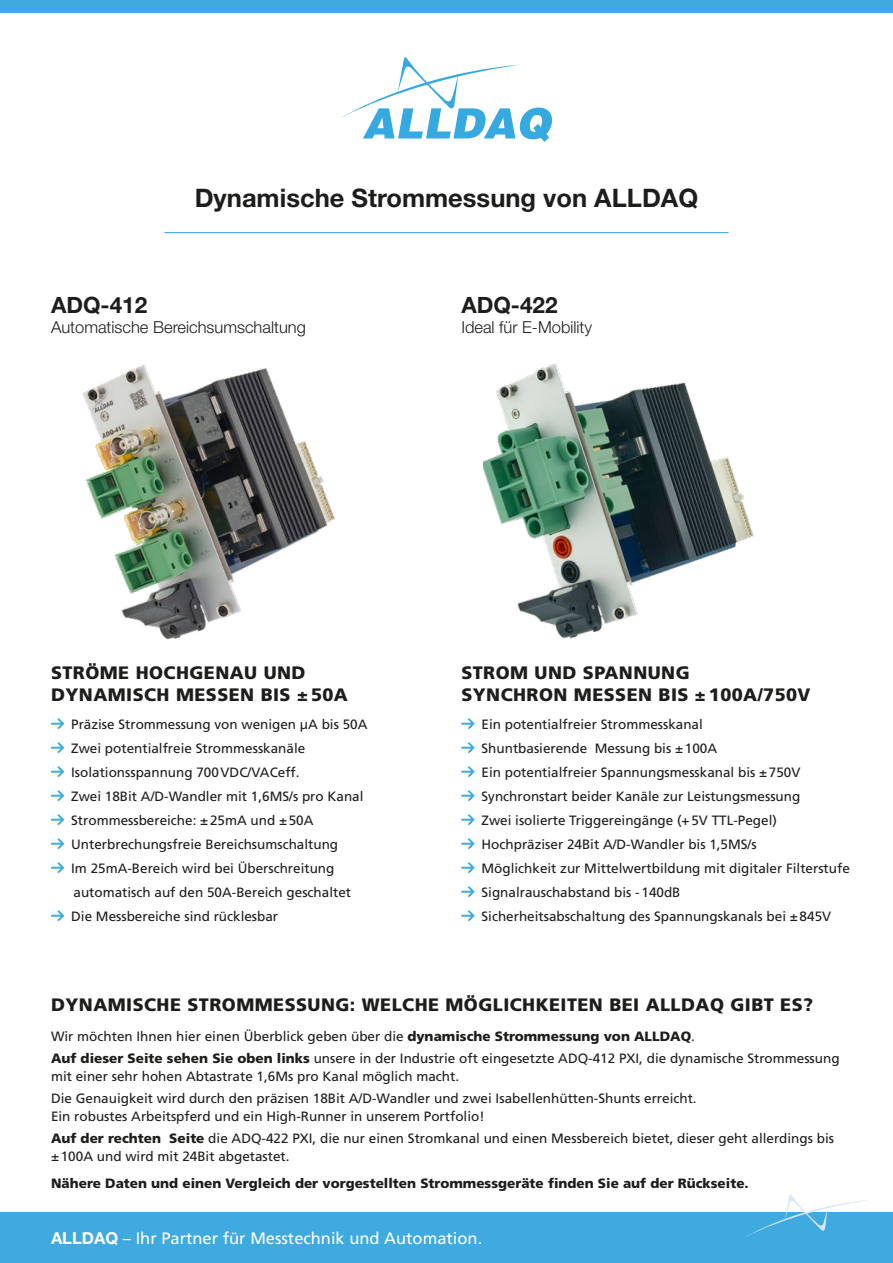
<style>
.page{position:relative;width:893px;height:1263px;background:#fff}
.page>*{position:absolute;margin:0;border:0;box-sizing:border-box;transform-origin:0 0}
.t1{font:700 25.5px "Helvetica Neue LT Std";color:#1d1d1b}
.t2{font:700 22.5px "Helvetica Neue LT Std";color:#1d1d1b}
.t3{font:900 18px/21.6px "Frutiger LT Std";letter-spacing:.025em;color:#1d1d1b}
.t4{font:300 16.5px "Helvetica Neue LT Std";color:#1d1d1b}
.t5{font:16.5px "Frutiger LT Std";color:#fff}
.t6{font:13.5px/24px "Frutiger LT Std";color:#1d1d1b}
.t7{font:900 13.5px "Frutiger LT Std";color:#1d1d1b}
.s1{font-weight:900}
.s2{font-family:"Helvetica Neue LT Std";font-weight:700}
</style>
<div class="page">
<div style="left:0;top:0;width:893px;height:13px;background:#3eaadf"></div>
<svg style="left:341px;top:57px;width:211px;height:85px"></svg>
<div style="left:0;top:1212px;width:893px;height:51px;background:#3eaadf"></div>
<svg style="left:746px;top:1194px;width:121px;height:43px"></svg>
<hr style="left:164px;top:232px;width:565px;height:1px;background:#3eaadf">
<svg style="left:51px;top:718px;width:13px;height:11px"></svg>
<svg style="left:51px;top:742px;width:13px;height:11px"></svg>
<svg style="left:51px;top:766px;width:13px;height:11px"></svg>
<svg style="left:51px;top:790px;width:13px;height:11px"></svg>
<svg style="left:51px;top:814px;width:13px;height:11px"></svg>
<svg style="left:51px;top:838px;width:13px;height:11px"></svg>
<svg style="left:51px;top:862px;width:13px;height:11px"></svg>
<svg style="left:51px;top:910px;width:13px;height:11px"></svg>
<svg style="left:461px;top:718px;width:14px;height:11px"></svg>
<svg style="left:461px;top:742px;width:14px;height:11px"></svg>
<svg style="left:461px;top:766px;width:14px;height:11px"></svg>
<svg style="left:461px;top:790px;width:14px;height:11px"></svg>
<svg style="left:461px;top:814px;width:14px;height:11px"></svg>
<svg style="left:461px;top:838px;width:14px;height:11px"></svg>
<svg style="left:461px;top:862px;width:14px;height:11px"></svg>
<svg style="left:461px;top:886px;width:14px;height:11px"></svg>
<svg style="left:461px;top:910px;width:14px;height:11px"></svg>
<img style="left:82px;top:365px;width:253px;height:275px">
<img style="left:483px;top:364px;width:271px;height:275px">
<h1 class="t1" style="left:195px;top:182px;width:505px">Dynamische Strommessung von ALLDAQ</h1>
<h2 class="t2" style="left:51px;top:291px;width:98px">ADQ-412</h2>
<p class="t4" style="left:51px;top:317px;width:256px">Automatische Bereichsumschaltung</p>
<h2 class="t2" style="left:461px;top:291px;width:98px">ADQ-422</h2>
<p class="t4" style="left:461px;top:317px;width:132px">Ideal für E-Mobility</p>
<h3 class="t3" style="left:51px;top:662px;width:298px">STRÖME HOCHGENAU UND<br>DYNAMISCH MESSEN BIS ± 50A</h3>
<h3 class="t3" style="left:461px;top:662px;width:351px">STROM UND SPANNUNG<br>SYNCHRON MESSEN BIS ± 100A/750V</h3>
<p class="t6" style="left:71px;top:713px;width:298px">Präzise Strommessung von wenigen μA bis 50A Zwei potentialfreie Strommesskanäle Isolationsspannung 700VDC/VACeff.<br>Zwei 18Bit A/D-Wandler mit 1,6MS/s pro Kanal Strommessbereiche: ±25mA und ±50A Unterbrechungsfreie Bereichsumschaltung<br>Im 25mA-Bereich wird bei Überschreitung automatisch auf den 50A-Bereich geschaltet Die Messbereiche sind rücklesbar</p>
<p class="t6" style="left:481px;top:713px;width:370px">Ein potentialfreier Strommesskanal<br>Shuntbasierende Messung bis ±100A<br>Ein potentialfreier Spannungsmesskanal bis ±750V Synchronstart beider Kanäle zur Leistungsmessung<br>Zwei isolierte Triggereingänge (+5V TTL-Pegel)<br>Hochpräziser 24Bit A/D-Wandler bis 1,5MS/s<br>Möglichkeit zur Mittelwertbildung mit digitaler Filterstufe Signalrauschabstand bis -140dB<br>Sicherheitsabschaltung des Spannungskanals bei ±845V</p>
<h3 class="t3" style="left:51px;top:994px;width:764px">DYNAMISCHE STROMMESSUNG: WELCHE MÖGLICHKEITEN BEI ALLDAQ GIBT ES?</h3>
<p class="t6" style="left:51px;top:1025px;width:790px;line-height:22.2px">Wir möchten Ihnen hier einen Überblick geben über die <span class="s1">dynamische Strommessung von ALLDAQ</span>.<br><span class="s1">Auf dieser Seite sehen Sie oben links</span> unsere in der Industrie oft eingesetzte ADQ-412 PXI, die dynamische Strommessung</p>
<p class="t6" style="left:51px;top:1065px;width:647px;line-height:22.2px">mit einer sehr hohen Abtastrate 1,6Ms pro Kanal möglich macht.<br>Die Genauigkeit wird durch den präzisen 18Bit A/D-Wandler und zwei Isabellenhütten-Shunts erreicht.</p>
<p class="t6" style="left:51px;top:1105px;width:784px;line-height:22.2px">Ein robustes Arbeitspferd und ein High-Runner in unserem Portfolio!<br><span class="s1">Auf der rechten Seite</span> die ADQ-422 PXI, die nur einen Stromkanal und einen Messbereich bietet, dieser geht allerdings bis</p>
<p class="t6" style="left:51px;top:1145px;width:240px">±100A und wird mit 24Bit abgetastet.</p>
<p class="t7" style="left:51px;top:1175px;width:699px">Nähere Daten und einen Vergleich der vorgestellten Strommessgeräte finden Sie auf der Rückseite.</p>
<p class="t5" style="left:51px;top:1228px;width:433px"><span class="s2">ALLDAQ</span> – Ihr Partner für Messtechnik und Automation.</p>
</div>
